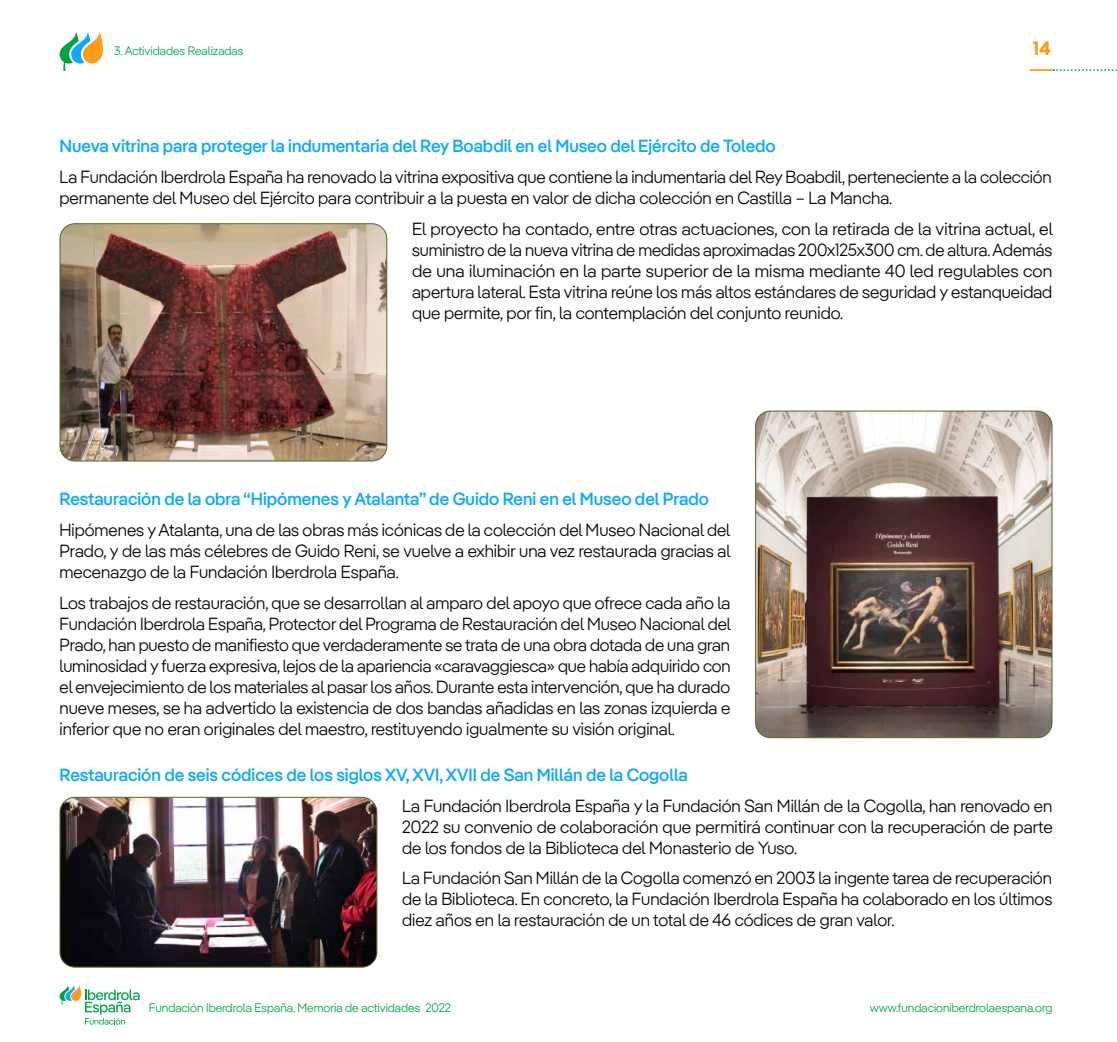
<style>
.page{position:relative;width:1117px;height:1042px;background:#fff}
.page>*{position:absolute;margin:0;border:0;box-sizing:border-box;transform-origin:0 0}
.t1{font:700 19.25px "Iber Pangea";color:#ff9c1a}
.t2{font:300 17.5px/21px "Iber Pangea";color:#000;text-align:justify}
.t3{font:500 17.5px "Iber Pangea";color:#0da8ff}
.t4{font:300 12.25px "Iber Pangea";color:#00a443}
.t5{font:300 12.25px "Iber Pangea";color:#00a342}
</style>
<div class="page">
<img style="left:60px;top:797px;width:317px;height:170px">
<div style="left:60px;top:797px;width:317px;height:170px;border:1px solid #53672a;border-radius:15px"></div>
<img style="left:755px;top:411px;width:296px;height:327px">
<div style="left:755px;top:411px;width:297px;height:327px;border:1px solid #53672a;border-radius:15px"></div>
<img style="left:60px;top:225px;width:326px;height:236px">
<div style="left:60px;top:223px;width:327px;height:238px;border:1px solid #53672a;border-radius:15px"></div>
<svg style="left:60px;top:31px;width:43px;height:40px"></svg>
<svg style="left:60px;top:985px;width:79px;height:39px"></svg>
<svg style="left:1053px;top:69px;width:64px;height:2px"></svg>
<hr style="left:1029px;top:69px;width:23px;height:2px;background:#ff9c1a">
<p class="t5" style="left:114px;top:42px;width:131px">3. Actividades Realizadas</p>
<p class="t1" style="left:1032px;top:34px;width:19px">14</p>
<p class="t3" style="left:60px;top:134px;width:717px">Nueva vitrina para proteger la indumentaria del Rey Boabdil en el Museo del Ejército de Toledo</p>
<p class="t2" style="left:60px;top:166px;width:993px">La Fundación Iberdrola España ha renovado la vitrina expositiva que contiene la indumentaria del Rey Boabdil, perteneciente a la colección permanente del Museo del Ejército para contribuir a la puesta en valor de dicha colección en Castilla – La Mancha.</p>
<p class="t2" style="left:412px;top:218px;width:642px">El proyecto ha contado, entre otras actuaciones, con la retirada de la vitrina actual, el suministro de la nueva vitrina de medidas aproximadas 200x125x300 cm. de altura. Además de una iluminación en la parte superior de la misma mediante 40 led regulables con apertura lateral. Esta vitrina reúne los más altos estándares de seguridad y estanqueidad que permite, por fin, la contemplación del conjunto reunido.</p>
<p class="t3" style="left:60px;top:486px;width:650px">Restauración de la obra “Hipómenes y Atalanta” de Guido Reni en el Museo del Prado</p>
<p class="t2" style="left:60px;top:519px;width:672px">Hipómenes y Atalanta, una de las obras más icónicas de la colección del Museo Nacional del Prado, y de las más célebres de Guido Reni, se vuelve a exhibir una vez restaurada gracias al mecenazgo de la Fundación Iberdrola España.</p>
<p class="t2" style="left:60px;top:591px;width:672px">Los trabajos de restauración, que se desarrollan al amparo del apoyo que ofrece cada año la Fundación Iberdrola España, Protector del Programa de Restauración del Museo Nacional del Prado, han puesto de manifiesto que verdaderamente se trata de una obra dotada de una gran luminosidad y fuerza expresiva, lejos de la apariencia «caravaggiesca» que había adquirido con el envejecimiento de los materiales al pasar los años. Durante esta intervención, que ha durado nueve meses, se ha advertido la existencia de dos bandas añadidas en las zonas izquierda e inferior que no eran originales del maestro, restituyendo igualmente su visión original.</p>
<p class="t3" style="left:60px;top:762px;width:629px">Restauración de seis códices de los siglos XV, XVI, XVII de San Millán de la Cogolla</p>
<p class="t2" style="left:402px;top:794px;width:652px">La Fundación Iberdrola España y la Fundación San Millán de la Cogolla, han renovado en 2022 su convenio de colaboración que permitirá continuar con la recuperación de parte de los fondos de la Biblioteca del Monasterio de Yuso.</p>
<p class="t2" style="left:402px;top:867px;width:651px">La Fundación San Millán de la Cogolla comenzó en 2003 la ingente tarea de recuperación de la Biblioteca. En concreto, la Fundación Iberdrola España ha colaborado en los últimos diez años en la restauración de un total de 46 códices de gran valor.</p>
<p class="t4" style="left:149px;top:999px;width:303px">Fundación Iberdrola España. Memoria de actividades 2022</p>
<p class="t4" style="left:869px;top:999px;width:184px">www.fundacioniberdrolaespana.org</p>
</div>
